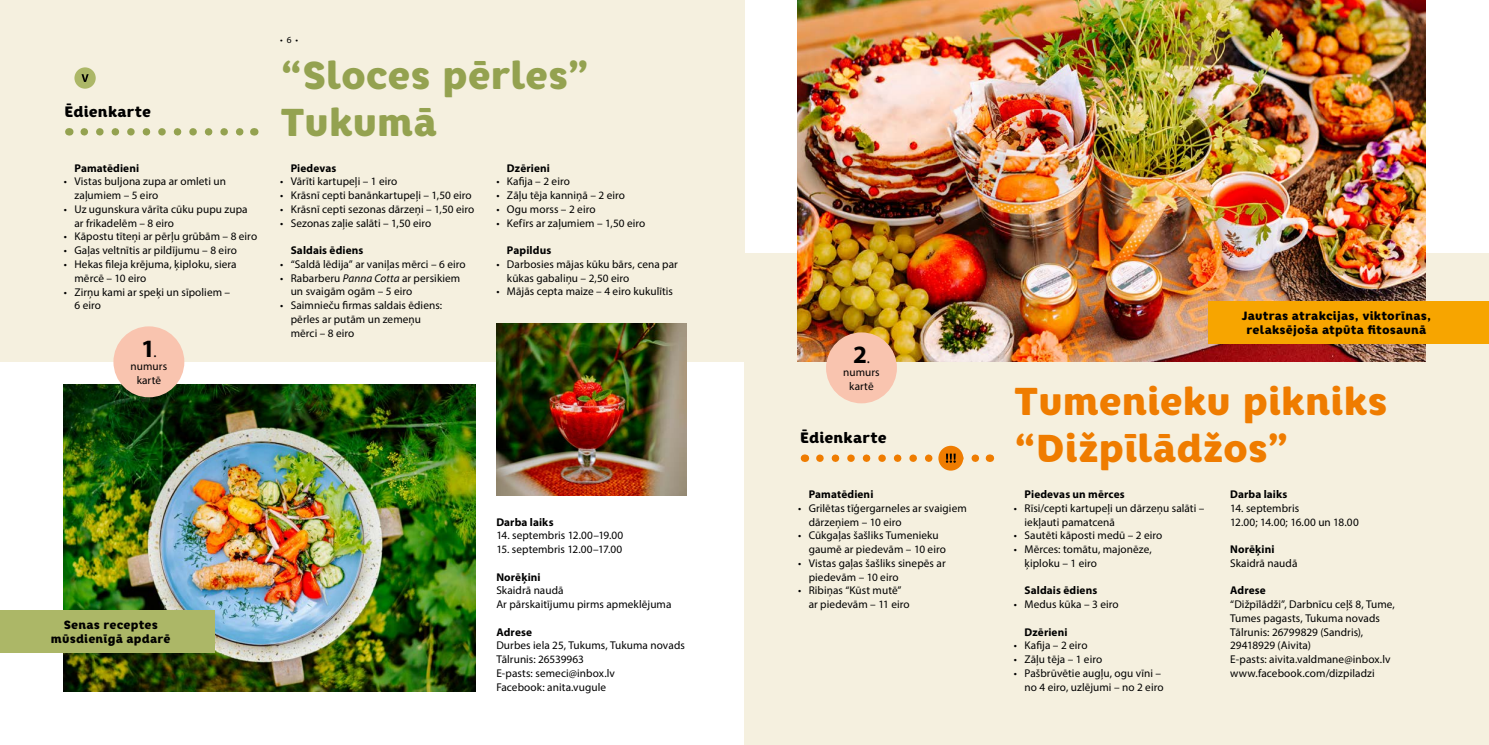
<style>
.page{position:relative;width:1489px;height:745px;background:#fff}
.page>*{position:absolute;margin:0;border:0;box-sizing:border-box;transform-origin:0 0}
.t1{font:900 38.75px/46.5px "Core Rhino 85";color:#ef7c00}
.t2{font:900 38.75px/46.5px "Core Rhino 85";letter-spacing:-.005em;color:#94a250}
.t3{font:700 25px "Myriad Pro";color:#000}
.t4{font:900 15px "Core Rhino 85";letter-spacing:.02em;color:#000}
.t5{font:900 11.88px/14.2px "Core Rhino 85";letter-spacing:.015em;color:#000;text-align:center}
.t6{font:11.25px/13.8px "Myriad Pro";letter-spacing:.005em;color:#000}
.t7{font:700 11.25px "Myriad Pro";letter-spacing:.01em;color:#000}
.t8{font:9.38px "Myriad Pro";color:#000}
.s1{font-weight:400;font-size:15px}
.s2{font-style:italic}
</style>
<div class="page">
<div style="left:744px;top:253px;width:744px;height:491px;background:#f5f0df"></div>
<div style="left:0;top:0;width:744px;height:361px;background:#f5f0df"></div>
<img style="left:797px;top:0;width:627px;height:361px">
<svg style="left:84px;top:128px;width:160px;height:7px"></svg>
<img style="left:64px;top:384px;width:411px;height:307px">
<img style="left:496px;top:323px;width:190px;height:172px">
<div style="left:113px;top:326px;width:71px;height:71px;background:#f9c4af;border-radius:50%"></div>
<div style="left:826px;top:332px;width:70px;height:71px;background:#f9c4af;border-radius:50%"></div>
<div style="left:0;top:609px;width:214px;height:43px;background:#acb767"></div>
<div style="left:1208px;top:301px;width:280px;height:43px;background:#f7a500"></div>
<div style="left:938px;top:445px;width:25px;height:25px;background:#ef7c00;border-radius:50%"></div>
<svg style="left:819px;top:453px;width:161px;height:9px"></svg>
<div style="left:74px;top:67px;width:22px;height:22px;background:#acb767;border-radius:50%"></div>
<svg style="left:81px;top:74px;width:8px;height:8px"></svg>
<h3 class="t4" style="left:64px;top:101px;width:88px">Ēdienkarte</h3>
<p class="t7" style="left:74px;top:160px;width:66px">Pamatēdieni</p>
<p class="t6" style="left:74px;top:174px;width:153px;text-indent:-11px">• Vistas buljona zupa ar omleti un zaļumiem – 5 eiro</p>
<p class="t6" style="left:74px;top:202px;width:175px;text-indent:-11px">• Uz ugunskura vārīta cūku pupu zupa ar frikadelēm – 8 eiro</p>
<p class="t6" style="left:64px;top:229px;width:195px">• Kāpostu tīteņi ar pērļu grūbām – 8 eiro</p>
<p class="t6" style="left:64px;top:243px;width:175px">• Gaļas veltnītis ar pildījumu – 8 eiro</p>
<p class="t6" style="left:74px;top:257px;width:164px;text-indent:-11px">• Hekas fileja krējuma, ķiploku, siera mērcē – 10 eiro</p>
<p class="t6" style="left:74px;top:284px;width:157px;text-indent:-11px">• Zirņu kami ar speķi un sīpoliem –<br>6 eiro</p>
<h2 class="t3" style="left:141px;top:331px;width:17px">1<span class="s1">.</span></h2>
<p class="t6" style="left:131px;top:359px;width:38px;text-align:center">numurs kartē</p>
<p class="t8" style="left:280px;top:34px;width:20px">• 6 •</p>
<h1 class="t2" style="left:280px;top:52px;width:311px">“Sloces pērles”<br>Tukumā</h1>
<p class="t7" style="left:291px;top:160px;width:47px">Piedevas</p>
<p class="t6" style="left:280px;top:174px;width:119px">• Vārīti kartupeļi – 1 eiro</p>
<p class="t6" style="left:280px;top:188px;width:193px">• Krāsnī cepti banānkartupeļi – 1,50 eiro</p>
<p class="t6" style="left:280px;top:202px;width:196px">• Krāsnī cepti sezonas dārzeņi – 1,50 eiro</p>
<p class="t6" style="left:280px;top:216px;width:153px">• Sezonas zaļie salāti – 1,50 eiro</p>
<p class="t7" style="left:291px;top:243px;width:74px">Saldais ēdiens</p>
<p class="t6" style="left:280px;top:257px;width:187px">• “Saldā lēdija” ar vaniļas mērci – 6 eiro</p>
<p class="t6" style="left:291px;top:271px;width:171px;text-indent:-11px">• Rabarberu <span class="s2">Panna Cotta</span> ar persikiem un svaigām ogām – 5 eiro</p>
<p class="t6" style="left:291px;top:298px;width:153px;text-indent:-11px">• Saimnieču firmas saldais ēdiens: pērles ar putām un zemeņu mērci – 8 eiro</p>
<p class="t7" style="left:507px;top:160px;width:44px">Dzērieni</p>
<p class="t6" style="left:496px;top:174px;width:75px">• Kafija – 2 eiro</p>
<p class="t6" style="left:496px;top:188px;width:130px">• Zāļu tēja kanniņā – 2 eiro</p>
<p class="t6" style="left:496px;top:202px;width:101px">• Ogu morss – 2 eiro</p>
<p class="t6" style="left:496px;top:215px;width:150px">• Kefīrs ar zaļumiem – 1,50 eiro</p>
<p class="t7" style="left:507px;top:243px;width:46px">Papildus</p>
<p class="t6" style="left:507px;top:257px;width:172px;text-indent:-11px">• Darbosies mājas kūku bārs, cena par kūkas gabaliņu – 2,50 eiro</p>
<p class="t6" style="left:496px;top:284px;width:178px">• Mājās cepta maize – 4 eiro kukulītis</p>
<p class="t5" style="left:51px;top:617px;width:121px">Senas receptes mūsdienīgā apdarē</p>
<p class="t7" style="left:496px;top:514px;width:59px">Darba laiks</p>
<p class="t6" style="left:496px;top:528px;width:129px">14. septembris 12.00–19.00</p>
<p class="t6" style="left:496px;top:542px;width:127px">15. septembris 12.00–17.00</p>
<p class="t7" style="left:496px;top:569px;width:46px">Norēķini</p>
<p class="t6" style="left:496px;top:583px;width:177px">Skaidrā naudā<br>Ar pārskaitījumu pirms apmeklējuma</p>
<p class="t7" style="left:496px;top:624px;width:37px">Adrese</p>
<p class="t6" style="left:496px;top:638px;width:190px">Durbes iela 25, Tukums, Tukuma novads<br>Tālrunis: 26539963<br>E-pasts: semeci@inbox.lv<br>Facebook: anita.vugule</p>
<h2 class="t3" style="left:853px;top:337px;width:18px">2<span class="s1">.</span></h2>
<p class="t6" style="left:843px;top:365px;width:38px;text-align:center">numurs kartē</p>
<h3 class="t4" style="left:800px;top:427px;width:88px">Ēdienkarte</h3>
<p class="t7" style="left:808px;top:486px;width:66px">Pamatēdieni</p>
<p class="t6" style="left:808px;top:500px;width:160px;text-indent:-11px">• Grilētas tīģergarneles ar svaigiem dārzeņiem – 10 eiro</p>
<p class="t6" style="left:808px;top:528px;width:139px;text-indent:-11px">• Cūkgaļas šašliks Tumenieku gaumē ar piedevām – 10 eiro</p>
<p class="t6" style="left:808px;top:555px;width:138px;text-indent:-11px">• Vistas gaļas šašliks sinepēs ar piedevām – 10 eiro</p>
<p class="t6" style="left:808px;top:583px;width:102px;text-indent:-11px">• Ribiņas “Kūst mutē” ar piedevām – 11 eiro</p>
<p class="t5" style="left:1241px;top:308px;width:191px">Jautras atrakcijas, viktorīnas, relaksējoša atpūta fitosaunā</p>
<h1 class="t1" style="left:1013px;top:378px;width:375px">Tumenieku pikniks “Dižpīlādžos”</h1>
<p class="t7" style="left:1024px;top:486px;width:102px">Piedevas un mērces</p>
<p class="t6" style="left:1024px;top:500px;width:181px;text-indent:-11px">• Rīsi/cepti kartupeļi un dārzeņu salāti – iekļauti pamatcenā</p>
<p class="t6" style="left:1013px;top:528px;width:150px">• Sautēti kāposti medū – 2 eiro</p>
<p class="t6" style="left:1024px;top:542px;width:129px;text-indent:-11px">• Mērces: tomātu, majonēze, ķiploku – 1 eiro</p>
<p class="t7" style="left:1024px;top:583px;width:74px">Saldais ēdiens</p>
<p class="t6" style="left:1013px;top:597px;width:106px">• Medus kūka – 3 eiro</p>
<p class="t7" style="left:1024px;top:624px;width:44px">Dzērieni</p>
<p class="t6" style="left:1013px;top:638px;width:75px">• Kafija – 2 eiro</p>
<p class="t6" style="left:1013px;top:652px;width:90px">• Zāļu tēja – 1 eiro</p>
<p class="t6" style="left:1013px;top:665px;width:151px;text-align:right">• Pašbrūvētie augļu, ogu vīni – no 4 eiro, uzlējumi – no 2 eiro</p>
<p class="t7" style="left:1230px;top:486px;width:59px">Darba laiks</p>
<p class="t6" style="left:1230px;top:500px;width:130px">14. septembris<br>12.00; 14.00; 16.00 un 18.00</p>
<p class="t7" style="left:1230px;top:541px;width:46px">Norēķini</p>
<p class="t6" style="left:1230px;top:555px;width:69px">Skaidrā naudā</p>
<p class="t7" style="left:1230px;top:582px;width:37px">Adrese</p>
<p class="t6" style="left:1230px;top:597px;width:166px">“Dižpīlādži”, Darbnīcu ceļš 8, Tume,<br>Tumes pagasts, Tukuma novads<br>Tālrunis: 26799829 (Sandris),<br>29418929 (Aivita)<br>E-pasts: aivita.valdmane@inbox.lv www.facebook.com/dizpiladzi</p>
</div>
